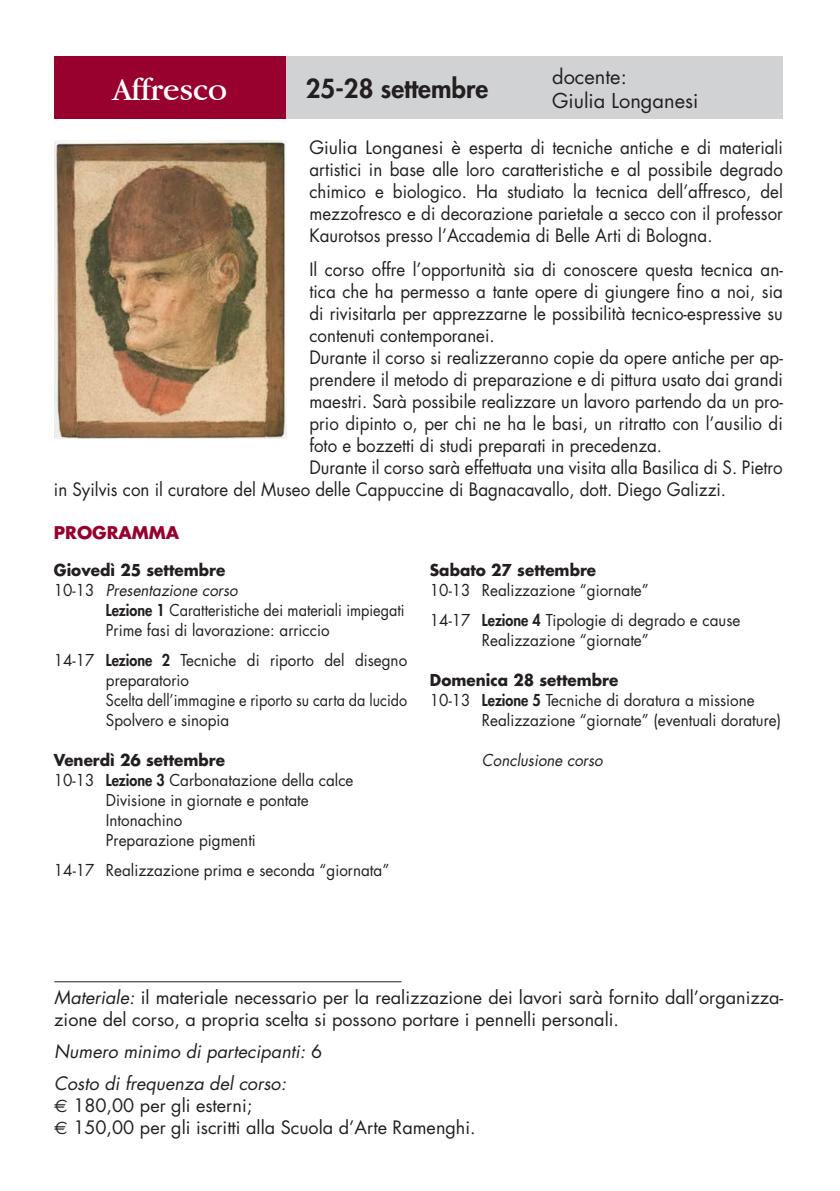
<style>
.page{position:relative;width:840px;height:1191px;background:#fff}
.page>*{position:absolute;margin:0;border:0;box-sizing:border-box;transform-origin:0 0}
.t1{font:32.6px "Garamond IT Cby BT";color:#fff}
.t2{font:800 25.6px "Futura";color:#231f20}
.t3{font:20px/24px "Futura";color:#231f20}
.t4{font:18px "Futura";color:#231f20;scale:.94 1}
.t5{font:18px/22px "Futura";color:#231f20}
.t6{font:italic 18px/32px "Futura";color:#231f20}
.t7{font:700 17px "Futura";color:#98012d}
.t8{font:16px/20px "Futura";color:#231f20;scale:.95 1}
.t9{font:700 16px "Futura";color:#231f20;scale:.95 1}
.t10{font:16px "Futura";color:#231f20;scale:.9 1}
.t11{font:italic 16px "Futura";color:#231f20;scale:.95 1}
.s1{font-style:normal}
.s2{font-weight:800}
.s3{font-style:italic}
.s4{font-family:"Euro Sans"}
</style>
<div class="page">
<div style="left:54px;top:57px;width:232px;height:62px;background:#98012d"></div>
<div style="left:286px;top:57px;width:496px;height:62px;background:#d1d2d4"></div>
<hr style="left:54px;top:981px;width:347px;height:1px;background:#231f20">
<img style="left:54px;top:141px;width:232px;height:297px">
<h1 class="t1" style="left:113px;top:70px;width:116px">Affresco</h1>
<h2 class="t2" style="left:306px;top:72px;width:184px">25-28 settembre</h2>
<p class="t3" style="left:552px;top:64px;width:147px">docente:<br>Giulia Longanesi</p>
<p class="t5" style="left:309px;top:137px;width:474px;text-align:justify">Giulia Longanesi è esperta di tecniche antiche e di materiali artistici in base alle loro caratteristiche e al possibile degrado chimico e biologico. Ha studiato la tecnica dell’affresco, del mezzofresco e di decorazione parietale a secco con il professor Kaurotsos presso l’Accademia di Belle Arti di Bologna.</p>
<p class="t4" style="left:309px;top:258px;width:505px">Il corso offre l’opportunità sia di conoscere questa tecnica an-</p>
<p class="t4" style="left:309px;top:280px;width:505px">tica che ha permesso a tante opere di giungere fino a noi, sia</p>
<p class="t4" style="left:309px;top:302px;width:505px">di rivisitarla per apprezzarne le possibilità tecnico-espressive su</p>
<p class="t4" style="left:309px;top:324px;width:198px">contenuti contemporanei.</p>
<p class="t4" style="left:309px;top:346px;width:505px">Durante il corso si realizzeranno copie da opere antiche per ap-</p>
<p class="t4" style="left:309px;top:368px;width:505px">prendere il metodo di preparazione e di pittura usato dai grandi</p>
<p class="t4" style="left:309px;top:390px;width:505px">maestri. Sarà possibile realizzare un lavoro partendo da un pro-</p>
<p class="t4" style="left:309px;top:412px;width:504px">prio dipinto o, per chi ne ha le basi, un ritratto con l’ausilio di</p>
<p class="t4" style="left:309px;top:434px;width:376px">foto e bozzetti di studi preparati in precedenza.</p>
<p class="t4" style="left:309px;top:456px;width:505px">Durante il corso sarà effettuata una visita alla Basilica di S. Pietro</p>
<p class="t4" style="left:54px;top:478px;width:716px">in Syilvis con il curatore del Museo delle Cappuccine di Bagnacavallo, dott. Diego Galizzi.</p>
<p class="t7" style="left:54px;top:521px;width:127px">PROGRAMMA</p>
<p class="t9" style="left:54px;top:559px;width:182px">Giovedì 25 settembre</p>
<p class="t11" style="left:54px;top:579px;width:195px"><span class="s1">10-13</span> Presentazione corso</p>
<p class="t10" style="left:106px;top:599px;width:333px"><span class="s2">Lezione 1</span> Caratteristiche dei materiali impiegati</p>
<p class="t8" style="left:106px;top:620px;width:237px">Prime fasi di lavorazione: arriccio</p>
<p class="t8" style="left:106px;top:650px;width:318px;text-indent:-52px">14-17 <span class="s2">Lezione 2</span> Tecniche di riporto del disegno preparatorio<br>Scelta dell’immagine e riporto su carta da lucido<br>Spolvero e sinopia</p>
<p class="t9" style="left:54px;top:749px;width:181px">Venerdì 26 settembre</p>
<p class="t8" style="left:54px;top:770px;width:317px">10-13 <span class="s2">Lezione 3</span> Carbonatazione della calce</p>
<p class="t8" style="left:106px;top:790px;width:215px">Divisione in giornate e pontate</p>
<p class="t8" style="left:106px;top:810px;width:82px">Intonachino</p>
<p class="t8" style="left:106px;top:830px;width:159px">Preparazione pigmenti</p>
<p class="t8" style="left:54px;top:860px;width:354px">14-17 Realizzazione prima e seconda “giornata”</p>
<p class="t9" style="left:429px;top:559px;width:176px">Sabato 27 settembre</p>
<p class="t8" style="left:429px;top:575px;width:328px;line-height:30px">10-13 Realizzazione “giornate”<br>14-17 <span class="s2">Lezione 4</span> Tipologie di degrado e cause</p>
<p class="t8" style="left:481px;top:630px;width:177px">Realizzazione “giornate”</p>
<p class="t9" style="left:429px;top:669px;width:200px">Domenica 28 settembre</p>
<p class="t8" style="left:429px;top:690px;width:343px">10-13 <span class="s2">Lezione 5</span> Tecniche di doratura a missione</p>
<p class="t8" style="left:481px;top:710px;width:316px">Realizzazione “giornate” (eventuali dorature)</p>
<p class="t11" style="left:481px;top:749px;width:128px">Conclusione corso</p>
<p class="t5" style="left:54px;top:986px;width:730px"><span class="s3">Materiale:</span> il materiale necessario per la realizzazione dei lavori sarà fornito dall’organizza&shy;zione del corso, a propria scelta si possono portare i pennelli personali.</p>
<p class="t6" style="left:54px;top:1035px;width:269px">Numero minimo di partecipanti: <span class="s1">6<br></span>Costo di frequenza del corso:</p>
<p class="t5" style="left:54px;top:1094px;width:423px"><span class="s4">E</span> 180,00 per gli esterni;<br><span class="s4">E</span> 150,00 per gli iscritti alla Scuola d’Arte Ramenghi.</p>
</div>
